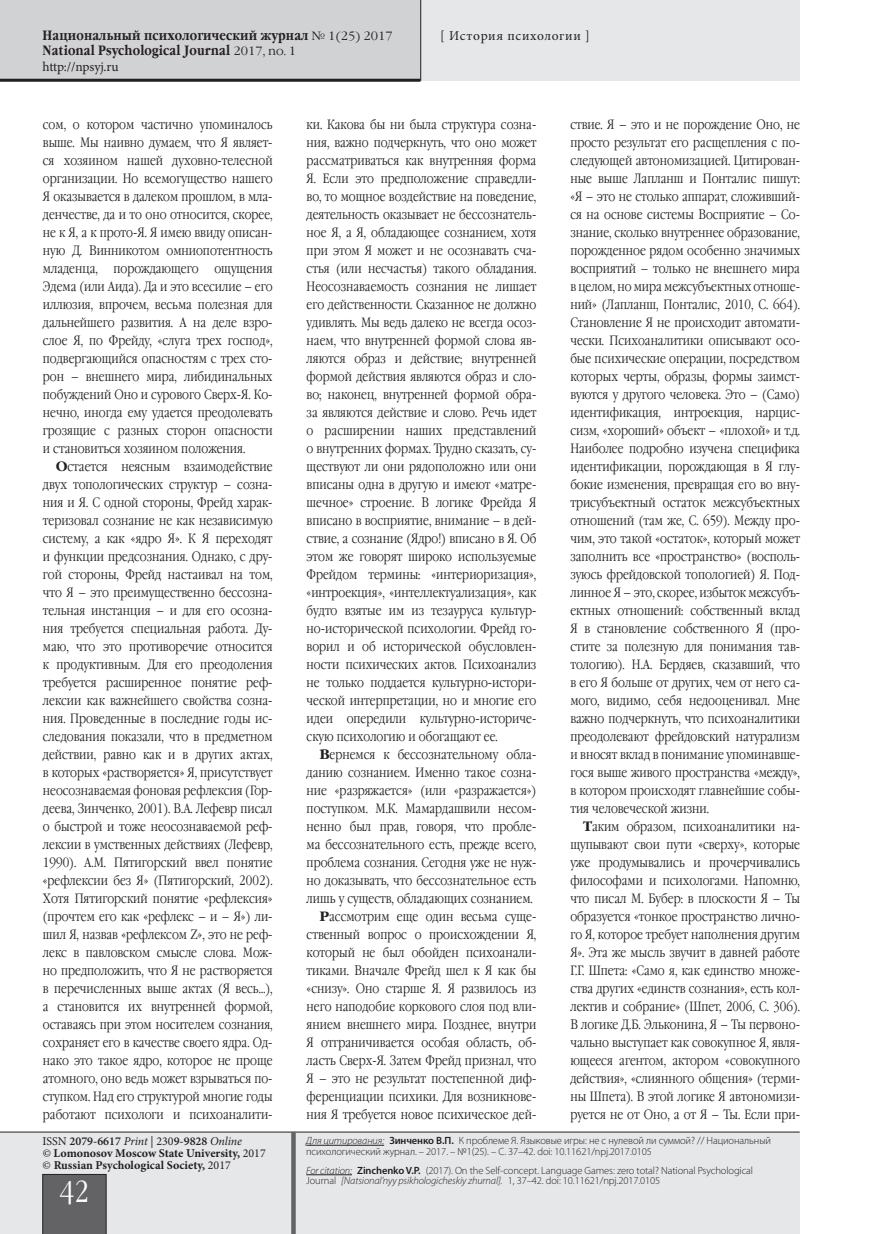
<style>
.page{position:relative;width:872px;height:1234px;background:#fff}
.page>*{position:absolute;margin:0;border:0;box-sizing:border-box;transform-origin:0 0}
.t1{font:30px "Garamond Narrow C";color:#fff}
.Main_text{font:13.5px/18px "Garamond Narrow C";color:#231f20;text-align:justify}
.t2{font:700 13.5px/15px "Garamond Narrow C";letter-spacing:.01em;color:#231f20}
.t3{font:13.5px "Minion Pro";letter-spacing:.035em;color:#231f20}
.t4{font:13.5px "Minion Pro";letter-spacing:-.015em;color:#231f20}
.t5{font:700 12px/12px "Minion Pro";color:#231f20}
.t6{font:300 10.5px/10.5px "Myriad Pro";letter-spacing:-.01em;color:#231f20}
.s1{font-family:"Garamond C";font-weight:400;font-size:12px}
.s2{font-family:"Garamond C";font-weight:700}
.s3{font-weight:400}
.s4{font-weight:600}
.s5{font-weight:400;font-style:italic}
.s6{font-style:italic}
</style>
<div class="page">
<div style="left:0;top:0;width:799px;height:81px;background:#e6e7e9"></div>
<div style="left:0;top:0;width:421px;height:79px;background:#d1d2d4"></div>
<div style="left:0;top:1132px;width:799px;height:101px;background:#e6e7e9"></div>
<hr style="left:0;top:1131px;width:799px;height:1px;background:#231f20">
<div style="left:43px;top:1173px;width:63px;height:60px;background:#636366"></div>
<hr style="left:0;top:79px;width:420px;height:3px;background:#231f20">
<div style="left:291px;top:1131px;width:5px;height:102px;background:#636366"></div>
<hr style="left:420px;top:0;width:1px;height:81px;background:#231f20">
<hr style="left:306px;top:1144px;width:78px;height:1px;background:#231f20">
<hr style="left:306px;top:1174px;width:46px;height:1px;background:#231f20">
<p class="t2" style="left:43px;top:28px;width:352px">Национальный психологический журнал <span class="s1">№ 1(25) 2017<br></span>National Psychological Journal <span class="s1">2017, no. 1</span></p>
<p class="t4" style="left:43px;top:57px;width:78px">http://npsyj.ru</p>
<p class="t3" style="left:440px;top:26px;width:151px">[ История психологии ]</p>
<p class="Main_text" style="left:43px;top:115px;width:231px">сом, о котором частично упоминалось выше. Мы наивно думаем, что Я являет&shy;ся хозяином нашей духовно-телесной организации. Но всемогущество нашего Я оказывается в далеком прошлом, в мла&shy;денчестве, да и то оно относится, скорее, не к Я, а к прото-Я. Я имею ввиду описан&shy;ную Д. Винникотом омниопотентность младенца, порождающего ощущения Эдема (или Аида). Да и это всесилие – его иллюзия, впрочем, весьма полезная для дальнейшего развития. А на деле взро&shy;слое Я, по Фрейду, «слуга трех господ», подвергающийся опасностям с трех сто&shy;рон – внешнего мира, либидинальных побуждений Оно и сурового Сверх-Я. Ко&shy;нечно, иногда ему удается преодолевать грозящие с разных сторон опасности и становиться хозяином положения.</p>
<p class="Main_text" style="left:43px;top:457px;width:231px;text-indent:13px"><span class="s2">О</span>стается неясным взаимодействие двух топологических структур – созна&shy;ния и Я. С одной стороны, Фрейд харак&shy;теризовал сознание не как независимую систему, а как «ядро Я». К Я переходят и функции предсознания. Однако, с дру&shy;гой стороны, Фрейд настаивал на том, что Я – это преимущественно бессозна&shy;тельная инстанция – и для его осозна&shy;ния требуется специальная работа. Ду&shy;маю, что это противоречие относится к продуктивным. Для его преодоления требуется расширенное понятие реф&shy;лексии как важнейшего свойства созна&shy;ния. Проведенные в последние годы ис&shy;следования показали, что в предметном действии, равно как и в других актах, в которых «растворяется» Я, присутствует неосознаваемая фоновая рефлексия (Гор&shy;деева, Зинченко, 2001). В.А. Лефевр писал о быстрой и тоже неосознаваемой реф&shy;лексии в умственных действиях (Лефевр, 1990). А.М. Пятигорский ввел понятие «рефлексии без Я» (Пятигорский, 2002).<br>Хотя Пятигорский понятие «рефлексия» (прочтем его как «рефлекс – и – Я») ли&shy;шил Я, назвав «рефлексом Z», это не реф&shy;лекс в павловском смысле слова. Мож&shy;но предположить, что Я не растворяется в перечисленных выше актах (Я весь…), а становится их внутренней формой, оставаясь при этом носителем сознания, сохраняет его в качестве своего ядра. Од&shy;нако это такое ядро, которое не проще атомного, оно ведь может взрываться по&shy;ступком. Над его структурой многие годы работают психологи и психоаналити-</p>
<p class="t5" style="left:43px;top:1134px;width:225px"><span class="s3">ISSN</span> <span class="s4">2079-6617</span> <span class="s5">Print</span> <span class="s3">| 230</span><span class="s4">9-9828</span> <span class="s5">Online<br>©</span> Lomonosov Moscow State University, <span class="s3">2017 ©</span> Russian Psychological Society, <span class="s3">2017</span></p>
<h1 class="t1" style="left:60px;top:1175px;width:31px">42</h1>
<p class="Main_text" style="left:307px;top:115px;width:231px">ки. Какова бы ни была структура созна&shy;ния, важно подчеркнуть, что оно может рассматриваться как внутренняя форма Я. Если это предположение справедли&shy;во, то мощное воздействие на поведение, деятельность оказывает не бессознатель&shy;ное Я, а Я, обладающее сознанием, хотя при этом Я может и не осознавать сча&shy;стья (или несчастья) такого обладания.<br>Неосознаваемость сознания не лишает его действенности. Сказанное не должно удивлять. Мы ведь далеко не всегда осоз&shy;наем, что внутренней формой слова яв&shy;ляются образ и действие; внутренней формой действия являются образ и сло&shy;во; наконец, внутренней формой обра&shy;за являются действие и слово. Речь идет о расширении наших представлений о внутренних формах. Трудно сказать, су&shy;ществуют ли они рядоположно или они вписаны одна в другую и имеют «матре&shy;шечное» строение. В логике Фрейда Я вписано в восприятие, внимание – в дей&shy;ствие, а сознание (Ядро!) вписано в Я. Об этом же говорят широко используемые Фрейдом термины: «интериоризация», «интроекция», «интеллектуализация», как будто взятые им из тезауруса культур&shy;но-исторической психологии. Фрейд го&shy;ворил и об исторической обусловлен&shy;ности психических актов. Психоанализ не только поддается культурно-истори&shy;ческой интерпретации, но и многие его идеи опередили культурно-историче&shy;скую психологию и обогащают ее.</p>
<p class="Main_text" style="left:307px;top:745px;width:231px;text-indent:13px"><span class="s2">В</span>ернемся к бессознательному обла&shy;данию сознанием. Именно такое созна&shy;ние «разряжается» (или «разражается») поступком. М.К. Мамардашвили несом&shy;ненно был прав, говоря, что пробле&shy;ма бессознательного есть, прежде всего, проблема сознания. Сегодня уже не нуж&shy;но доказывать, что бессознательное есть лишь у существ, обладающих сознанием.</p>
<p class="Main_text" style="left:307px;top:907px;width:231px;text-indent:13px"><span class="s2">Р</span>ассмотрим еще один весьма суще&shy;ственный вопрос о происхождении Я, который не был обойден психоанали&shy;тиками. Вначале Фрейд шел к Я как бы «снизу». Оно старше Я. Я развилось из него наподобие коркового слоя под вли&shy;янием внешнего мира. Позднее, внутри Я отграничивается особая область, об&shy;ласть Сверх-Я. Затем Фрейд признал, что Я – это не результат постепенной диф&shy;ференциации психики. Для возникнове&shy;ния Я требуется новое психическое дей-</p>
<p class="Main_text" style="left:570px;top:115px;width:231px">ствие. Я – это и не порождение Оно, не просто результат его расщепления с по&shy;следующей автономизацией. Цитирован&shy;ные выше Лапланш и Понталис пишут: «Я – это не столько аппарат, сложивший&shy;ся на основе системы Восприятие – Со&shy;знание, сколько внутреннее образование, порожденное рядом особенно значимых восприятий – только не внешнего мира в целом, но мира межсубъектных отноше&shy;ний» (Лапланш, Понталис, 2010, С. 664).<br>Становление Я не происходит автомати&shy;чески. Психоаналитики описывают осо&shy;бые психические операции, посредством которых черты, образы, формы заимст&shy;вуются у другого человека. Это – (Само) идентификация, интроекция, нарцис&shy;сизм, «хороший» объект – «плохой» и т.д.<br>Наиболее подробно изучена специфика идентификации, порождающая в Я глу&shy;бокие изменения, превращая его во вну&shy;трисубъектный остаток межсубъектных отношений (там же, С. 659). Между про&shy;чим, это такой «остаток», который может заполнить все «пространство» (восполь&shy;зуюсь фрейдовской топологией) Я. Под&shy;линное Я – это, скорее, избыток межсубъ&shy;ектных отношений: собственный вклад Я в становление собственного Я (про&shy;стите за полезную для понимания тав&shy;тологию). Н.А. Бердяев, сказавший, что в его Я больше от других, чем от него са&shy;мого, видимо, себя недооценивал. Мне важно подчеркнуть, что психоаналитики преодолевают фрейдовский натурализм и вносят вклад в понимание упоминавше&shy;гося выше живого пространства «между», в котором происходят главнейшие собы&shy;тия человеческой жизни.</p>
<p class="Main_text" style="left:570px;top:817px;width:231px;text-indent:13px"><span class="s2">Т</span>аким образом, психоаналитики на&shy;щупывают свои пути «сверху», которые уже продумывались и прочерчивались философами и психологами. Напомню, что писал М. Бубер: в плоскости Я – Ты образуется «тонкое пространство лично&shy;го Я, которое требует наполнения другим Я». Эта же мысль звучит в давней работе Г.Г. Шпета: «Само я, как единство множе&shy;ства других «единств сознания», есть кол&shy;лектив и собрание» (Шпет, 2006, С. 306).<br>В логике Д.Б. Эльконина, Я – Ты первоно&shy;чально выступает как совокупное Я, явля&shy;ющееся агентом, актором «совокупного действия», «слиянного общения» (терми&shy;ны Шпета). В этой логике Я автономизи&shy;руется не от Оно, а от Я – Ты. Если при-</p>
<p class="t6" style="left:306px;top:1134px;width:466px"><span class="s6">Для цитирования:</span> <span class="s4">Зинченко В.П.</span> К проблеме Я. Языковые игры: не с нулевой ли суммой? // Национальный психологический журнал. – 2017. – №1(25). – С. 37–42. doi: 10.11621/npj.2017.0105</p>
<p class="t6" style="left:306px;top:1164px;width:448px"><span class="s6">For citation:</span> <span class="s4">Zinchenko V.P.</span> (2017). On the Self-concept. Language Games: zero total? National Psychological<br>Journal <span class="s6">[Natsional’nyy psikhologicheskiy zhurnal].</span> 1, 37–42. doi: 10.11621/npj.2017.0105</p>
</div>
